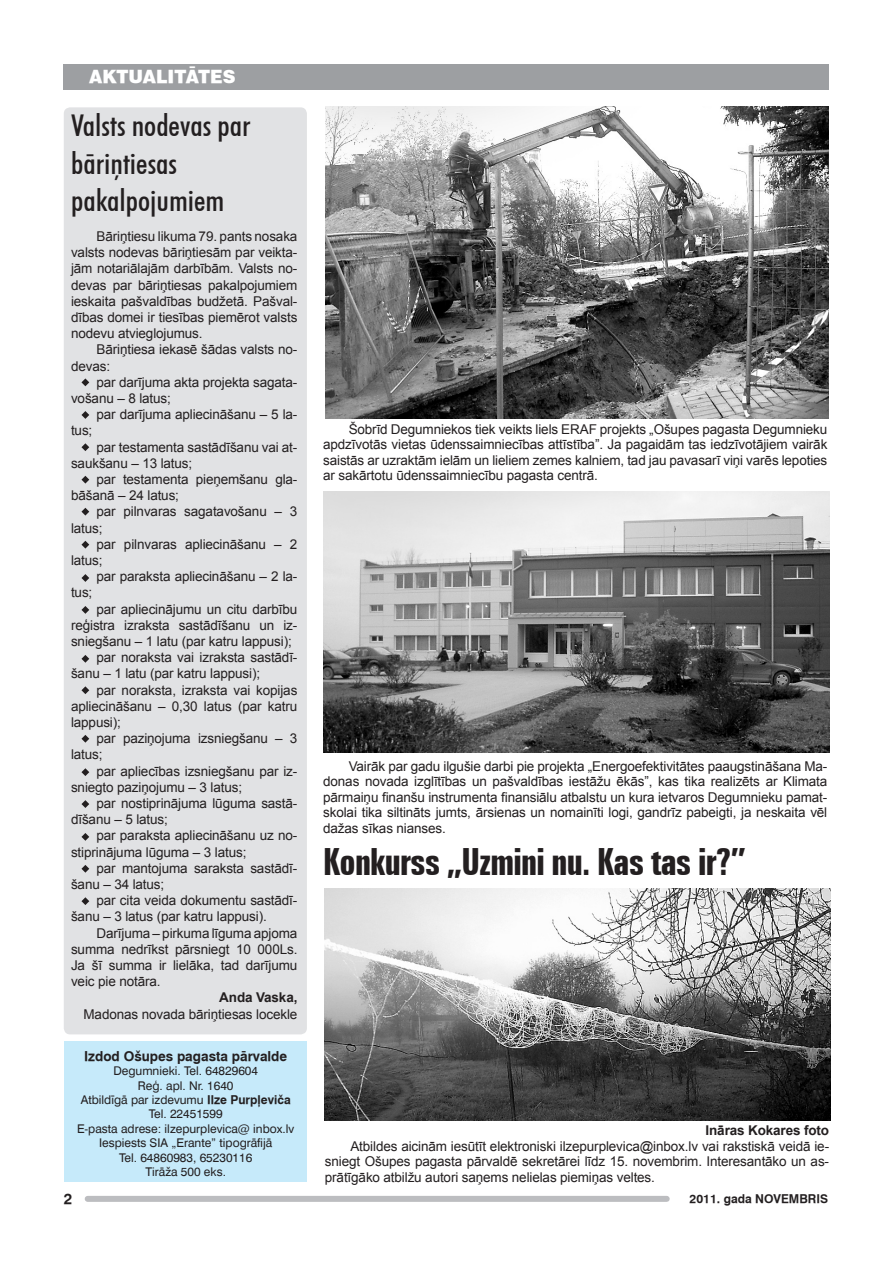
<style>
.page{position:relative;width:893px;height:1263px;background:#fff}
.page>*{position:absolute;margin:0;border:0;box-sizing:border-box;transform-origin:0 0}
.t1{font:700 extra-condensed 37.5px "Zurich TL";letter-spacing:-.02em;color:#231f20}
.t2{font:500 condensed 30px/37.5px "Futura TL";color:#231f20;scale:1.05 1}
.t3{font:900 18px "Swiss 721 TL";color:#fff}
.t4{font:700 15px "Swiss 721 TL";color:#231f20}
.t5{font:13.5px/16.2px "Arial";letter-spacing:-.01em;color:#231f20}
.t6{font:700 13.5px "Arial";letter-spacing:-.01em;color:#231f20}
.t7{font:700 13.5px "Swiss 721 TL";color:#231f20}
.t8{font:12px/14.4px "Swiss 721 TL";color:#231f20;text-align:center}
.t9{font:700 12px "Swiss 721 TL";color:#231f20}
.s1{font-weight:700}
</style>
<div class="page">
<div style="left:88px;top:1196px;width:579px;height:6px;background:#bcbdc0"></div>
<div style="left:64px;top:64px;width:765px;height:25px;background:#9d9fa2"></div>
<div style="left:64px;top:107px;width:243px;height:927px;background:#e1e2e4;border-radius:6px"></div>
<div style="left:65px;top:1041px;width:242px;height:140px;background:#c6eafa"></div>
<img style="left:325px;top:106px;width:504px;height:312px">
<img style="left:323px;top:492px;width:506px;height:261px">
<img style="left:324px;top:888px;width:506px;height:232px">
<svg style="left:81px;top:378px;width:8px;height:8px"></svg>
<svg style="left:81px;top:443px;width:8px;height:8px"></svg>
<svg style="left:81px;top:508px;width:8px;height:8px"></svg>
<svg style="left:81px;top:574px;width:8px;height:8px"></svg>
<svg style="left:81px;top:655px;width:8px;height:8px"></svg>
<svg style="left:81px;top:735px;width:8px;height:8px"></svg>
<svg style="left:81px;top:800px;width:8px;height:8px"></svg>
<svg style="left:81px;top:865px;width:8px;height:8px"></svg>
<svg style="left:81px;top:411px;width:8px;height:8px"></svg>
<svg style="left:81px;top:476px;width:8px;height:8px"></svg>
<svg style="left:81px;top:541px;width:8px;height:8px"></svg>
<svg style="left:81px;top:606px;width:8px;height:8px"></svg>
<svg style="left:81px;top:686px;width:8px;height:8px"></svg>
<svg style="left:81px;top:768px;width:8px;height:8px"></svg>
<svg style="left:81px;top:833px;width:8px;height:8px"></svg>
<svg style="left:81px;top:897px;width:8px;height:8px"></svg>
<h3 class="t3" style="left:89px;top:66px;width:148px">AKTUALITĀTES</h3>
<h2 class="t2" style="left:71px;top:106px;width:172px">Valsts nodevas par bāriņtiesas pakalpojumiem</h2>
<p class="t5" style="left:71px;top:228px;width:228px;text-align:justify;text-indent:26px">Bāriņtiesu likuma 79. pants nosaka valsts nodevas bāriņtiesām par veikta&shy;jām notariālajām darbībām. Valsts no&shy;devas par bāriņtiesas pakalpojumiem ieskaita pašvaldības budžetā. Pašval&shy;dības domei ir tiesības piemērot valsts nodevu atvieglojumus.</p>
<p class="t5" style="left:71px;top:342px;width:228px;text-indent:26px">Bāriņtiesa iekasē šādas valsts no&shy;devas:</p>
<p class="t5" style="left:71px;top:374px;width:228px;text-indent:26px">par darījuma akta projekta sagata&shy;vošanu – 8 latus;</p>
<p class="t5" style="left:97px;top:406px;width:202px">par darījuma apliecināšanu – 5 la-</p>
<p class="t5" style="left:71px;top:423px;width:23px">tus;</p>
<p class="t5" style="left:71px;top:439px;width:228px;text-indent:26px">par testamenta sastādīšanu vai at&shy;saukšanu – 13 latus;</p>
<p class="t5" style="left:71px;top:471px;width:228px;text-indent:26px">par testamenta pieņemšanu gla&shy;bāšanā – 24 latus;</p>
<p class="t5" style="left:71px;top:504px;width:228px;text-indent:26px">par pilnvaras sagatavošanu – 3 latus;</p>
<p class="t5" style="left:71px;top:536px;width:228px;text-indent:26px">par pilnvaras apliecināšanu – 2 latus;</p>
<p class="t5" style="left:97px;top:568px;width:202px">par paraksta apliecināšanu – 2 la-</p>
<p class="t5" style="left:71px;top:585px;width:23px">tus;</p>
<p class="t5" style="left:97px;top:601px;width:202px">par apliecinājumu un citu darbību</p>
<p class="t5" style="left:71px;top:617px;width:228px">reģistra izraksta sastādīšanu un iz-</p>
<p class="t5" style="left:71px;top:633px;width:222px">sniegšanu – 1 latu (par katru lappusi);</p>
<p class="t5" style="left:97px;top:649px;width:202px">par noraksta vai izraksta sastādī-</p>
<p class="t5" style="left:71px;top:666px;width:191px">šanu – 1 latu (par katru lappusi);</p>
<p class="t5" style="left:97px;top:682px;width:202px">par noraksta, izraksta vai kopijas</p>
<p class="t5" style="left:71px;top:698px;width:228px">apliecināšanu – 0,30 latus (par katru</p>
<p class="t5" style="left:71px;top:714px;width:51px">lappusi);</p>
<p class="t5" style="left:97px;top:730px;width:202px">par paziņojuma izsniegšanu – 3</p>
<p class="t5" style="left:71px;top:747px;width:33px">latus;</p>
<p class="t5" style="left:97px;top:763px;width:202px">par apliecības izsniegšanu par iz-</p>
<p class="t5" style="left:71px;top:779px;width:173px">sniegto paziņojumu – 3 latus;</p>
<p class="t5" style="left:97px;top:795px;width:202px">par nostiprinājuma lūguma sastā-</p>
<p class="t5" style="left:71px;top:811px;width:98px">dīšanu – 5 latus;</p>
<p class="t5" style="left:97px;top:828px;width:202px">par paraksta apliecināšanu uz no-</p>
<p class="t5" style="left:71px;top:844px;width:177px">stiprinājuma lūguma – 3 latus;</p>
<p class="t5" style="left:97px;top:860px;width:202px">par mantojuma saraksta sastādī-</p>
<p class="t5" style="left:71px;top:876px;width:95px">šanu – 34 latus;</p>
<p class="t5" style="left:97px;top:892px;width:202px">par cita veida dokumentu sastādī-</p>
<p class="t5" style="left:71px;top:909px;width:197px">šanu – 3 latus (par katru lappusi).</p>
<p class="t5" style="left:97px;top:925px;width:202px">Darījuma – pirkuma līguma apjoma</p>
<p class="t5" style="left:71px;top:941px;width:228px">summa nedrīkst pārsniegt 10 000Ls.</p>
<p class="t5" style="left:71px;top:957px;width:228px">Ja šī summa ir lielāka, tad darījumu</p>
<p class="t5" style="left:71px;top:973px;width:91px">veic pie notāra.</p>
<p class="t6" style="left:219px;top:989px;width:80px">Anda Vaska,</p>
<p class="t5" style="left:84px;top:1006px;width:215px">Madonas novada bāriņtiesas locekle</p>
<p class="t7" style="left:84px;top:1048px;width:205px">Izdod Ošupes pagasta pārvalde</p>
<p class="t8" style="left:77px;top:1064px;width:219px">Degumnieki. Tel. 64829604<br>Reģ. apl. Nr. 1640<br>Atbildīgā par izdevumu <span class="s1">Ilze Purpļeviča<br></span>Tel. 22451599<br>E-pasta adrese: ilzepurplevica@ inbox.lv<br>Iespiests SIA „Erante” tipogrāfijā<br>Tel. 64860983, 65230116<br>Tirāža 500 eks.</p>
<p class="t5" style="left:323px;top:421px;width:506px;line-height:15.5px;text-align:justify;text-indent:26px">Šobrīd Degumniekos tiek veikts liels ERAF projekts „Ošupes pagasta Degumnieku apdzīvotās vietas ūdenssaimniecības attīstība”. Ja pagaidām tas iedzīvotājiem vairāk saistās ar uzraktām ielām un lieliem zemes kalniem, tad jau pavasarī viņi varēs lepoties ar sakārtotu ūdenssaimniecību pagasta centrā.</p>
<p class="t5" style="left:323px;top:758px;width:506px;line-height:15.5px;text-align:justify;text-indent:26px">Vairāk par gadu ilgušie darbi pie projekta „Energoefektivitātes paaugstināšana Ma&shy;donas novada izglītības un pašvaldības iestāžu ēkās”, kas tika realizēts ar Klimata pārmaiņu finanšu instrumenta finansiālu atbalstu un kura ietvaros Degumnieku pamat&shy;skolai tika siltināts jumts, ārsienas un nomainīti logi, gandrīz pabeigti, ja neskaita vēl dažas sīkas nianses.</p>
<h1 class="t1" style="left:323px;top:840px;width:425px">Konkurss „Uzmini nu. Kas tas ir?”</h1>
<p class="t6" style="left:706px;top:1122px;width:125px">Ināras Kokares foto</p>
<p class="t5" style="left:325px;top:1138px;width:506px;line-height:15.6px;text-align:justify;text-indent:26px">Atbildes aicinām iesūtīt elektroniski ilzepurplevica@inbox.lv vai rakstiskā veidā ie&shy;sniegt Ošupes pagasta pārvaldē sekretārei līdz 15. novembrim. Interesantāko un as&shy;prātīgāko atbilžu autori saņems nelielas piemiņas veltes.</p>
<p class="t4" style="left:64px;top:1189px;width:10px">2</p>
<p class="t9" style="left:690px;top:1191px;width:140px">2011. gada NOVEMBRIS</p>
</div>
